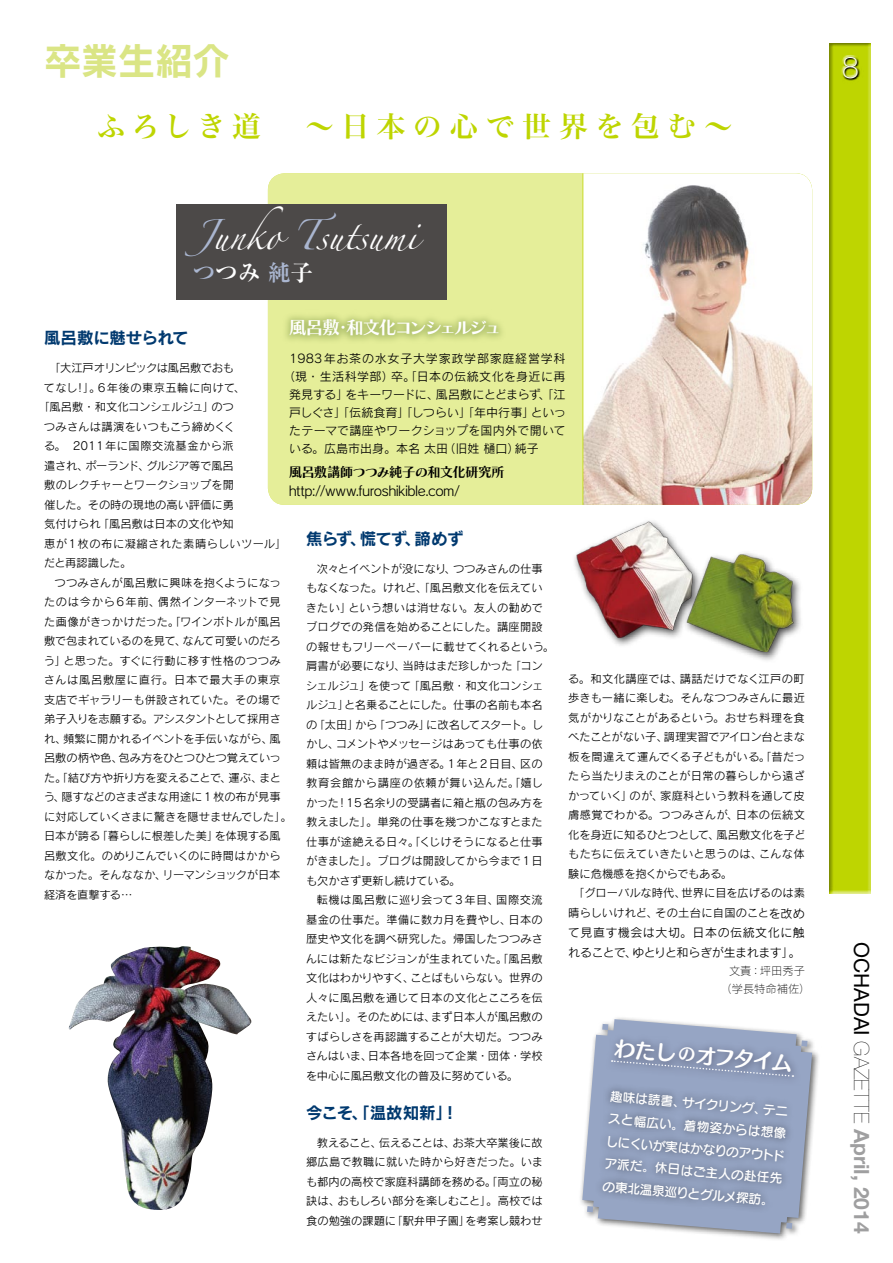
<style>
.page{position:relative;width:893px;height:1263px;background:#fff}
.page>*{position:absolute;margin:0;border:0;box-sizing:border-box;transform-origin:0 0}
.t1{font:37.5px "Rodin Pro B";letter-spacing:-.005em;color:#dae585}
.t2{font:100 30px "Helvetica Neue LT Std";color:#fff}
.t3{font:28.5px "Hira Min Pro W6";letter-spacing:.265em;color:#bed501}
.t4{font:27px "Zapfino";color:#fff;scale:.93 1}
.t5{font:700 22.5px "Ryumin Pro";color:#fff}
.t6{font:700 21px "Helvetica Neue LT Std";color:#9f9fa0}
.t7{font:21px "Humming Std B";color:#fff}
.t8{font:18px "Chiaro Std B";letter-spacing:-.125em;color:#fff}
.t9{font:16.5px "Rodin Pro B";letter-spacing:-.03em;color:#00396f}
.t10{font:13.5px "Rodin Pro M";letter-spacing:-.03em;color:#000}
.t11{font:13.5px "Chiaro Std B";letter-spacing:-.06em;color:#000}
.t12{font:12.75px/22.5px "Seurat Pro DB";color:#fff;text-align:justify}
.t13{font:12px/19.5px "Rodin Pro M";letter-spacing:.01em;color:#000}
.t14{font:12px "Rodin Pro M";letter-spacing:-.015em;color:#000}
.t15{font:12px "Rodin Pro M";letter-spacing:.04em;color:#000}
.t16{font:12px "Rodin Pro M";letter-spacing:.065em;color:#000}
.t17{font:11.25px/19.5px "Rodin Pro M";color:#000;text-align:justify}
.t18{font:11.25px "Rodin Pro M";letter-spacing:.025em;color:#000}
.t19{font:11.25px "Rodin Pro M";letter-spacing:-.03em;color:#000}
.t20{font:11.25px "Rodin Pro M";letter-spacing:.035em;color:#000}
.t21{font:11.25px "Rodin Pro M";letter-spacing:.03em;color:#000}
.t22{font:11.25px "Rodin Pro M";letter-spacing:-.025em;color:#000}
.t23{font:11.25px "Rodin Pro M";letter-spacing:.05em;color:#000}
.t24{font:11.25px "Rodin Pro M";letter-spacing:.045em;color:#000}
.t25{font:11.25px "Rodin Pro M";letter-spacing:-.02em;color:#000}
.t26{font:11.25px "Rodin Pro M";letter-spacing:-.035em;color:#000}
.t27{font:11.25px "Rodin Pro M";letter-spacing:.02em;color:#000}
.t28{font:11.25px "Rodin Pro M";letter-spacing:.065em;color:#000}
.t29{font:11.25px/18px "Rodin Pro L";color:#000;text-align:center}
.t30{font:11.25px "Rodin Pro M";letter-spacing:-.04em;color:#000}
.s1{color:#aab6d0}
.s2{font-size:12px}
.s3{font-size:16.5px}
.s4{font-weight:400;color:#000}
.s5{font-weight:200;color:#000}
</style>
<div class="page">
<img style="left:583px;top:173px;width:229px;height:332px">
<div style="left:268px;top:173px;width:315px;height:332px;background:#e5ee99"></div>
<div style="left:828px;top:42px;width:43px;height:852px;background:#000;opacity:.4"></div>
<div style="left:842px;top:56px;width:51px;height:45px;background:#000;opacity:.5"></div>
<svg style="left:828px;top:42px;width:65px;height:51px"></svg>
<div style="left:176px;top:204px;width:270px;height:96px;background:#4c4948"></div>
<svg style="left:582px;top:1019px;width:230px;height:199px"></svg>
<div style="left:593px;top:1081px;width:216px;height:162px;background:#000;opacity:.5"></div>
<div style="left:602px;top:1030px;width:238px;height:76px;background:#575b74;opacity:.75"></div>
<svg style="left:612px;top:1060px;width:181px;height:17px;background:#8e9bb8"></svg>
<div style="left:571px;top:517px;width:240px;height:153px;background:#000;opacity:.75"></div>
<img style="left:577px;top:522px;width:216px;height:130px">
<img style="left:69px;top:946px;width:182px;height:264px">
<div style="left:280px;top:309px;width:315px;height:72px;background:#a2b663;opacity:.75"></div>
<h1 class="t1" style="left:44px;top:36px;width:188px">卒業生紹介</h1>
<h3 class="t3" style="left:97px;top:101px;width:166px">ふろしき道</h3>
<h3 class="t3" style="left:305px;top:101px;width:429px">〜日本の心で世界を包む〜</h3>
<h3 class="t4" style="left:193px;top:224px;width:243px"><span class="s1">J</span>unko <span class="s1">T</span>sutsumi</h3>
<h3 class="t5" style="left:193px;top:254px;width:121px"><span class="s1">つ</span>つみ <span class="s1">純</span>子</h3>
<h3 class="t8" style="left:289px;top:316px;width:214px">風呂敷・和文化コンシェルジュ</h3>
<h3 class="t9" style="left:44px;top:327px;width:146px">風呂敷に魅せられて</h3>
<p class="t22" style="left:49px;top:361px;width:186px">「大江戸オリンピックは風呂敷でおも</p>
<p class="t24" style="left:44px;top:380px;width:203px">てなし！」。6年後の東京五輪に向けて、</p>
<p class="t22" style="left:38px;top:400px;width:197px">「風呂敷・和文化コンシェルジュ」のつ</p>
<p class="t21" style="left:44px;top:419px;width:193px">つみさんは講演をいつもこう締めくく</p>
<p class="t24" style="left:44px;top:439px;width:191px">る。　2011年に国際交流基金から派</p>
<p class="t19" style="left:44px;top:458px;width:191px">遣され、ポーランド、グルジア等で風呂</p>
<p class="t17" style="left:44px;top:475px;width:191px">敷のレクチャーとワークショップを開</p>
<p class="t17" style="left:44px;top:494px;width:191px">催した。その時の現地の高い評価に勇</p>
<p class="t17" style="left:44px;top:514px;width:191px">気付けられ「風呂敷は日本の文化や知</p>
<p class="t23" style="left:44px;top:536px;width:244px">恵が1枚の布に凝縮された素晴らしいツール」</p>
<p class="t30" style="left:44px;top:556px;width:89px">だと再認識した。</p>
<p class="t21" style="left:55px;top:575px;width:228px">つつみさんが風呂敷に興味を抱くようになっ</p>
<p class="t23" style="left:44px;top:595px;width:238px">たのは今から6年前、偶然インターネットで見</p>
<p class="t18" style="left:44px;top:614px;width:238px">た画像がきっかけだった。「ワインボトルが風呂</p>
<p class="t25" style="left:44px;top:634px;width:238px">敷で包まれているのを見て、なんて可愛いのだろ</p>
<p class="t20" style="left:44px;top:653px;width:238px">う」と思った。すぐに行動に移す性格のつつみ</p>
<p class="t28" style="left:44px;top:673px;width:238px">さんは風呂敷屋に直行。日本で最大手の東京</p>
<p class="t17" style="left:44px;top:689px;width:238px">支店でギャラリーも併設されていた。その場で</p>
<p class="t26" style="left:44px;top:712px;width:238px">弟子入りを志願する。アシスタントとして採用さ</p>
<p class="t17" style="left:44px;top:728px;width:238px">れ、頻繁に開かれるイベントを手伝いながら、風</p>
<p class="t17" style="left:44px;top:748px;width:238px">呂敷の柄や色、包み方をひとつひとつ覚えていっ</p>
<p class="t19" style="left:44px;top:770px;width:239px">た。「結び方や折り方を変えることで、運ぶ、まと</p>
<p class="t17" style="left:44px;top:787px;width:238px">う、隠すなどのさまざまな用途に1枚の布が見事</p>
<p class="t17" style="left:44px;top:806px;width:249px">に対応していくさまに驚きを隠せませんでした」。</p>
<p class="t17" style="left:44px;top:826px;width:238px">日本が誇る「暮らしに根差した美」を体現する風</p>
<p class="t20" style="left:44px;top:848px;width:238px">呂敷文化。のめりこんでいくのに時間はかから</p>
<p class="t22" style="left:44px;top:868px;width:238px">なかった。そんななか、リーマンショックが日本</p>
<p class="t17" style="left:44px;top:884px;width:90px">経済を直撃する…</p>
<p class="t16" style="left:289px;top:351px;width:278px">1983年お茶の水女子大学家政学部家庭経営学科</p>
<p class="t15" style="left:283px;top:369px;width:284px">（現・生活科学部）卒。「日本の伝統文化を身近に再</p>
<p class="t14" style="left:289px;top:387px;width:278px">発見する」をキーワードに、風呂敷にとどまらず、「江</p>
<p class="t13" style="left:289px;top:403px;width:278px">戸しぐさ」「伝統食育」「しつらい」「年中行事」といっ</p>
<p class="t13" style="left:289px;top:421px;width:278px">たテーマで講座やワークショップを国内外で開いて</p>
<p class="t13" style="left:289px;top:439px;width:251px">いる。広島市出身。本名 太田（旧姓 樋口）純子</p>
<p class="t11" style="left:289px;top:464px;width:231px">風呂敷講師つつみ純子の和文化研究所　</p>
<p class="t10" style="left:289px;top:482px;width:173px">http://www.furoshikible.com/</p>
<h3 class="t9" style="left:306px;top:527px;width:159px">焦らず、慌てず、諦めず</h3>
<p class="t17" style="left:306px;top:558px;width:250px;text-align:left;text-indent:11px">次々とイベントが没になり、つつみさんの仕事もなくなった。けれど、「風呂敷文化を伝えていきたい」という想いは消せない。友人の勧めでブログでの発信を始めることにした。講座開設の報せもフリーペーパーに載せてくれるという。肩書が必要になり、当時はまだ珍しかった「コンシェルジュ」を使って「風呂敷・和文化コンシェルジュ」と名乗ることにした。仕事の名前も本名の「太田」から「つつみ」に改名してスタート。しかし、コメントやメッセージはあっても仕事の依頼は皆無のまま時が過ぎる。1年と2日目、区の教育会館から講座の依頼が舞い込んだ。「嬉しかった！15名余りの受講者に箱と瓶の包み方を教えました」。単発の仕事を幾つかこなすとまた仕事が途絶える日々。「くじけそうになると仕事がきました」。ブログは開設してから今まで1日も欠かさず更新し続けている。</p>
<p class="t17" style="left:306px;top:890px;width:239px;text-indent:11px">転機は風呂敷に巡り会って3年目、国際交流基金の仕事だ。準備に数カ月を費やし、日本の歴史や文化を調べ研究した。帰国したつつみさんには新たなビジョンが生まれていた。「風呂敷文化はわかりやすく、ことばもいらない。世界の人々に風呂敷を通じて日本の文化とこころを伝えたい」。そのためには、まず日本人が風呂敷のすばらしさを再認識することが大切だ。つつみさんはいま、日本各地を回って企業・団体・学校を中心に風呂敷文化の普及に努めている。</p>
<h3 class="t9" style="left:306px;top:1101px;width:154px">今こそ、「温故知新」！</h3>
<p class="t17" style="left:306px;top:1132px;width:239px;text-indent:11px">教えること、伝えることは、お茶大卒業後に故郷広島で教職に就いた時から好きだった。いまも都内の高校で家庭科講師を務める。「両立の秘訣は、おもしろい部分を楽しむこと」。高校では食の勉強の課題に「駅弁甲子園」を考案し競わせ</p>
<p class="t20" style="left:568px;top:671px;width:238px">る。和文化講座では、講話だけでなく江戸の町</p>
<p class="t17" style="left:568px;top:688px;width:238px">歩きも一緒に楽しむ。そんなつつみさんに最近</p>
<p class="t17" style="left:568px;top:707px;width:238px">気がかりなことがあるという。おせち料理を食</p>
<p class="t19" style="left:568px;top:730px;width:238px">べたことがない子、調理実習でアイロン台とまな</p>
<p class="t17" style="left:568px;top:746px;width:238px">板を間違えて運んでくる子どもがいる。「昔だっ</p>
<p class="t18" style="left:568px;top:769px;width:238px">たら当たりまえのことが日常の暮らしから遠ざ</p>
<p class="t17" style="left:568px;top:785px;width:238px">かっていく」のが、家庭科という教科を通して皮</p>
<p class="t21" style="left:568px;top:808px;width:238px">膚感覚でわかる。つつみさんが、日本の伝統文</p>
<p class="t17" style="left:568px;top:824px;width:239px">化を身近に知るひとつとして、風呂敷文化を子ど</p>
<p class="t27" style="left:568px;top:847px;width:238px">もたちに伝えていきたいと思うのは、こんな体</p>
<p class="t17" style="left:568px;top:863px;width:165px">験に危機感を抱くからでもある。</p>
<p class="t17" style="left:573px;top:883px;width:233px">「グローバルな時代、世界に目を広げるのは素</p>
<p class="t18" style="left:568px;top:906px;width:238px">晴らしいけれど、その土台に自国のこと<span class="s2">を改め</span></p>
<p class="t13" style="left:568px;top:922px;width:238px">て見直す機会は大切。日本の伝統文化に触れることで、ゆとりと和らぎが生まれます」。</p>
<p class="t29" style="left:720px;top:962px;width:92px">文責：坪田秀子（学長特命補佐）</p>
<h3 class="t7" style="left:616px;top:1032px;width:180px;rotate:5deg">わたし<span class="s3">の</span>オフタイム</h3>
<p class="t12" style="left:610px;top:1084px;width:181px;rotate:5deg">趣味は読書、サイクリング、テニスと幅広い。着物姿からは想像しにくいが実はかなりのアウトドア派だ。休日はご主人の赴任先の東北温泉巡りとグルメ探訪。</p>
<h2 class="t2" style="left:842px;top:50px;width:18px">8</h2>
<h3 class="t6" style="left:875px;top:942px;width:293px;rotate:90deg"><span class="s4">OCHADAI</span> <span class="s5">GAZETTE</span> April, 2014</h3>
</div>
